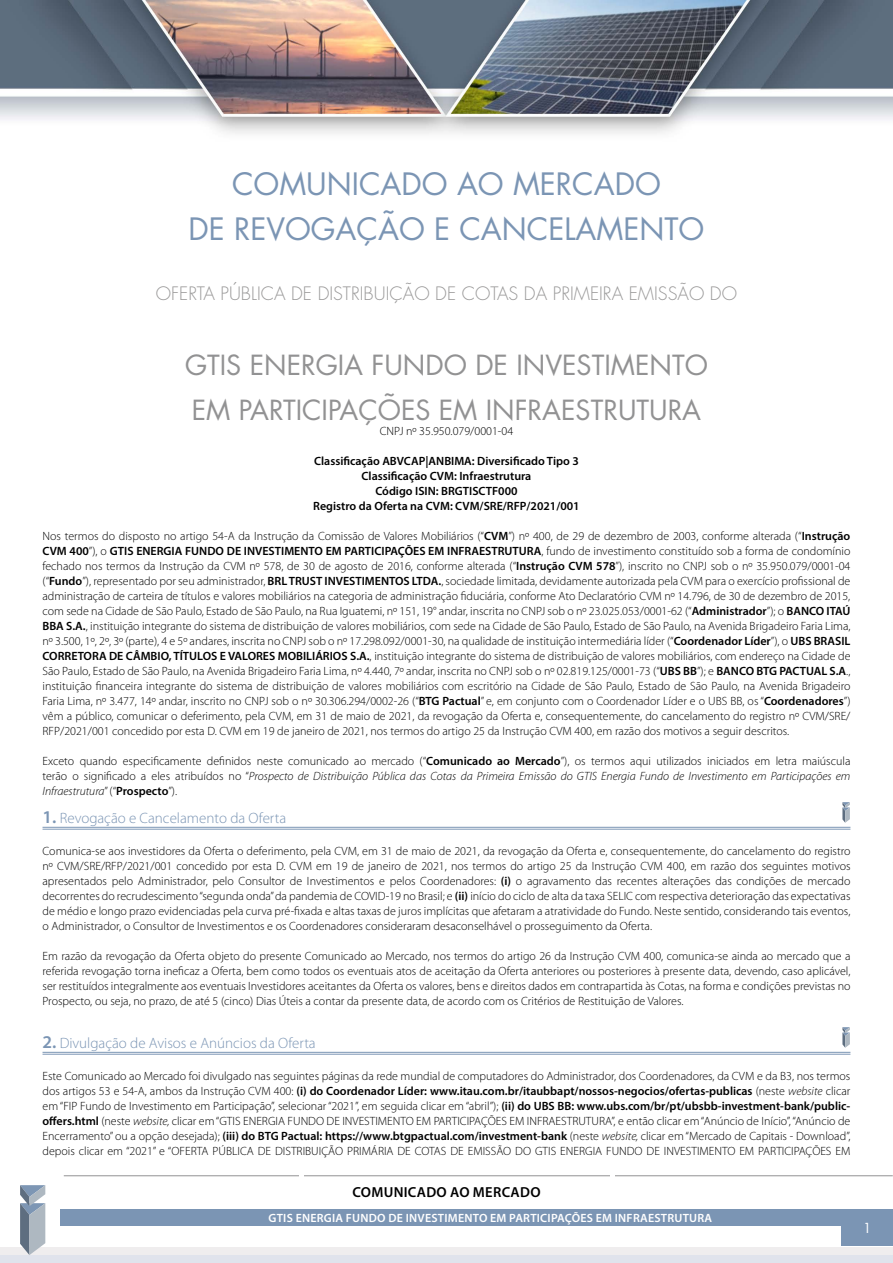
<style>
.page{position:relative;width:893px;height:1263px;background:#fff}
.page>*{position:absolute;margin:0;border:0;box-sizing:border-box;transform-origin:0 0}
.t1{font:30px/45px "Futura";color:#7b95b4;text-align:center}
.t2{font:27px/45px "Futura";color:#929293}
.t3{font:300 18px "Futura";color:#9a9999}
.t4{font:300 15px "Myriad Pro";color:#7b95b4}
.t5{font:600 14.55px "Myriad Pro";letter-spacing:.02em;color:#000}
.t6{font:13.5px "Futura";color:#fff}
.t7{font:300 12px/15px "Myriad Pro";color:#000;text-align:justify}
.t8{font:600 12px/15px "Myriad Pro";color:#000;text-align:center}
.t9{font:600 12px "Myriad Pro";letter-spacing:.02em;color:#fff}
.s1{font-weight:600}
.s2{font-style:italic}
.s3{font-weight:600;font-size:18px}
</style>
<div class="page">
<img style="left:0;top:0;width:893px;height:1246px">
<div style="left:842px;top:1209px;width:51px;height:37px;background:#7b95b4"></div>
<div style="left:60px;top:1209px;width:784px;height:17px;background:#7b95b4"></div>
<div style="left:0;top:1255px;width:893px;height:8px;background:#e0e3ec"></div>
<div style="left:0;top:1247px;width:893px;height:8px;background:#efedee"></div>
<hr style="left:64px;top:1175px;width:829px;height:1px;background:#929293">
<hr style="left:300px;top:1173px;width:4px;height:13px;background:#fff">
<hr style="left:611px;top:1170px;width:4px;height:13px;background:#fff">
<svg style="left:20px;top:1185px;width:25px;height:70px;background:#9ba8b5"></svg>
<hr style="left:43px;top:1054px;width:807px;height:1px;background:#7b95b4">
<hr style="left:43px;top:1052px;width:807px;height:1px;background:#7b95b4">
<hr style="left:43px;top:829px;width:807px;height:1px;background:#7b95b4">
<hr style="left:43px;top:827px;width:807px;height:1px;background:#7b95b4">
<svg style="left:842px;top:802px;width:8px;height:21px"></svg>
<svg style="left:842px;top:1027px;width:8px;height:21px"></svg>
<h2 class="t1" style="left:188px;top:161px;width:517px">COMUNICADO AO MERCADO<br>DE REVOGAÇÃO E CANCELAMENTO</h2>
<p class="t3" style="left:156px;top:282px;width:583px">OFERTA PÚBLICA DE DISTRIBUIÇÃO DE COTAS DA PRIMEIRA EMISSÃO DO</p>
<h2 class="t2" style="left:185px;top:342px;width:524px">GTIS ENERGIA FUNDO DE INVESTIMENTO<br>EM PARTICIPAÇÕES EM INFRAESTRUTURA</h2>
<p class="t7" style="left:380px;top:424px;width:135px">CNPJ nº 35.950.079/0001-04</p>
<p class="t8" style="left:313px;top:453px;width:268px">Classifcação ABVCAP|ANBIMA: Diversifcado Tipo 3<br>Classifcação CVM: Infraestrutura<br>Código ISIN: BRGTISCTF000<br>Registro da Oferta na CVM: CVM/SRE/RFP/2021/001</p>
<p class="t7" style="left:43px;top:529px;width:809px">Nos termos do disposto no artigo 54-A da Instrução da Comissão de Valores Mobiliários (“<span class="s1">CVM</span>”) nº 400, de 29 de dezembro de 2003, conforme alterada (“<span class="s1">Instrução CVM 400</span>”), o <span class="s1">GTIS ENERGIA FUNDO DE INVESTIMENTO EM PARTICIPAÇÕES EM INFRAESTRUTURA</span>, fundo de investimento constituído sob a forma de condomínio fechado nos termos da Instrução da CVM nº 578, de 30 de agosto de 2016, conforme alterada (“<span class="s1">Instrução CVM 578</span>”), inscrito no CNPJ sob o nº 35.950.079/0001-04 (“<span class="s1">Fundo</span>”), representado por seu administrador, <span class="s1">BRL TRUST INVESTIMENTOS LTDA.</span>, sociedade limitada, devidamente autorizada pela CVM para o exercício profssional de administração de carteira de títulos e valores mobiliários na categoria de administração fduciária, conforme Ato Declaratório CVM nº 14.796, de 30 de dezembro de 2015, com sede na Cidade de São Paulo, Estado de São Paulo, na Rua Iguatemi, nº 151, 19° andar, inscrita no CNPJ sob o nº 23.025.053/0001-62 (“<span class="s1">Administrador</span>”); o <span class="s1">BANCO ITAÚ BBA S.A.</span>, instituição integrante do sistema de distribuição de valores mobiliários, com sede na Cidade de São Paulo, Estado de São Paulo, na Avenida Brigadeiro Faria Lima, nº 3.500, 1º, 2º, 3º (parte), 4 e 5º andares, inscrita no CNPJ sob o nº 17.298.092/0001-30, na qualidade de instituição intermediária líder (“<span class="s1">Coordenador Líder</span>”), o <span class="s1">UBS BRASIL CORRETORA DE CÂMBIO, TÍTULOS E VALORES MOBILIÁRIOS S.A.</span>, instituição integrante do sistema de distribuição de valores mobiliários, com endereço na Cidade de São Paulo, Estado de São Paulo, na Avenida Brigadeiro Faria Lima, nº 4.440, 7º andar, inscrita no CNPJ sob o nº 02.819.125/0001-73 (“<span class="s1">UBS BB</span>”); e <span class="s1">BANCO BTG PACTUAL S.A</span>., instituição fnanceira integrante do sistema de distribuição de valores mobiliários com escritório na Cidade de São Paulo, Estado de São Paulo, na Avenida Brigadeiro Faria Lima, nº 3.477, 14º andar, inscrito no CNPJ sob o nº 30.306.294/0002-26 (“<span class="s1">BTG Pactual</span>” e, em conjunto com o Coordenador Líder e o UBS BB, os “<span class="s1">Coordenadores</span>”) vêm a público, comunicar o deferimento, pela CVM, em 31 de maio de 2021, da revogação da Oferta e, consequentemente, do cancelamento do registro nº CVM/SRE/ RFP/2021/001 concedido por esta D. CVM em 19 de janeiro de 2021, nos termos do artigo 25 da Instrução CVM 400, em razão dos motivos a seguir descritos.</p>
<p class="t7" style="left:43px;top:754px;width:809px">Exceto quando especifcamente defnidos neste comunicado ao mercado (“<span class="s1">Comunicado ao Mercado</span>”), os termos aqui utilizados iniciados em letra maiúscula terão o signifcado a eles atribuídos no “<span class="s2">Prospecto de Distribuição Pública das Cotas da Primeira Emissão do GTIS Energia Fundo de Investimento em Participações em Infraestrutura</span>” (“<span class="s1">Prospecto</span>”).</p>
<p class="t4" style="left:43px;top:810px;width:245px"><span class="s3">1.</span> Revogação e Cancelamento da Oferta</p>
<p class="t7" style="left:43px;top:844px;width:809px">Comunica-se aos investidores da Oferta o deferimento, pela CVM, em 31 de maio de 2021, da revogação da Oferta e, consequentemente, do cancelamento do registro nº CVM/SRE/RFP/2021/001 concedido por esta D. CVM em 19 de janeiro de 2021, nos termos do artigo 25 da Instrução CVM 400, em razão dos seguintes motivos apresentados pelo Administrador, pelo Consultor de Investimentos e pelos Coordenadores: <span class="s1">(i)</span> o agravamento das recentes alterações das condições de mercado decorrentes do recrudescimento “segunda onda” da pandemia de COVID-19 no Brasil; e <span class="s1">(ii)</span> início do ciclo de alta da taxa SELIC com respectiva deterioração das expectativas de médio e longo prazo evidenciadas pela curva pré-fxada e altas taxas de juros implícitas que afetaram a atratividade do Fundo. Neste sentido, considerando tais eventos,</p>
<p class="t7" style="left:43px;top:919px;width:611px">o Administrador, o Consultor de Investimentos e os Coordenadores consideraram desaconselhável o prosseguimento da Oferta.</p>
<p class="t7" style="left:43px;top:949px;width:809px">Em razão da revogação da Oferta objeto do presente Comunicado ao Mercado, nos termos do artigo 26 da Instrução CVM 400, comunica-se ainda ao mercado que a referida revogação torna inefcaz a Oferta, bem como todos os eventuais atos de aceitação da Oferta anteriores ou posteriores à presente data, devendo, caso aplicável, ser restituídos integralmente aos eventuais Investidores aceitantes da Oferta os valores, bens e direitos dados em contrapartida às Cotas, na forma e condições previstas no Prospecto, ou seja, no prazo, de até 5 (cinco) Dias Úteis a contar da presente data, de acordo com os Critérios de Restituição de Valores.</p>
<p class="t4" style="left:43px;top:1035px;width:275px"><span class="s3">2.</span> Divulgação de Avisos e Anúncios da Oferta</p>
<p class="t7" style="left:43px;top:1069px;width:809px">Este Comunicado ao Mercado foi divulgado nas seguintes páginas da rede mundial de computadores do Administrador, dos Coordenadores, da CVM e da B3, nos termos dos artigos 53 e 54-A, ambos da Instrução CVM 400: <span class="s1">(i) do Coordenador Líder: www.itau.com.br/itaubbapt/nossos-negocios/ofertas-publicas</span> (neste <span class="s2">website</span> clicar em “FIP Fundo de Investimento em Participação”, selecionar “2021”, em seguida clicar em “abril”); <span class="s1">(ii) do UBS BB: www.ubs.com/br/pt/ubsbb-investment-bank/public&shy;ofers.html</span> (neste <span class="s2">website,</span> clicar em “GTIS ENERGIA FUNDO DE INVESTIMENTO EM PARTICIPAÇÕES EM INFRAESTRUTURA”, e então clicar em “Anúncio de Início”, “Anúncio de Encerramento” ou a opção desejada); <span class="s1">(iii) do BTG Pactual: https://www.btgpactual.com/investment-bank</span> (neste <span class="s2">website,</span> clicar em “Mercado de Capitais - Download”, depois clicar em “2021” e “OFERTA PÚBLICA DE DISTRIBUIÇÃO PRIMÁRIA DE COTAS DE EMISSÃO DO GTIS ENERGIA FUNDO DE INVESTIMENTO EM PARTICIPAÇÕES EM</p>
<p class="t5" style="left:352px;top:1183px;width:190px">COMUNICADO AO MERCADO</p>
<p class="t9" style="left:269px;top:1211px;width:445px">GTIS ENERGIA FUNDO DE INVESTIMENTO EM PARTICIPAÇÕES EM INFRAESTRUTURA</p>
<p class="t6" style="left:863px;top:1219px;width:10px">1</p>
</div>
